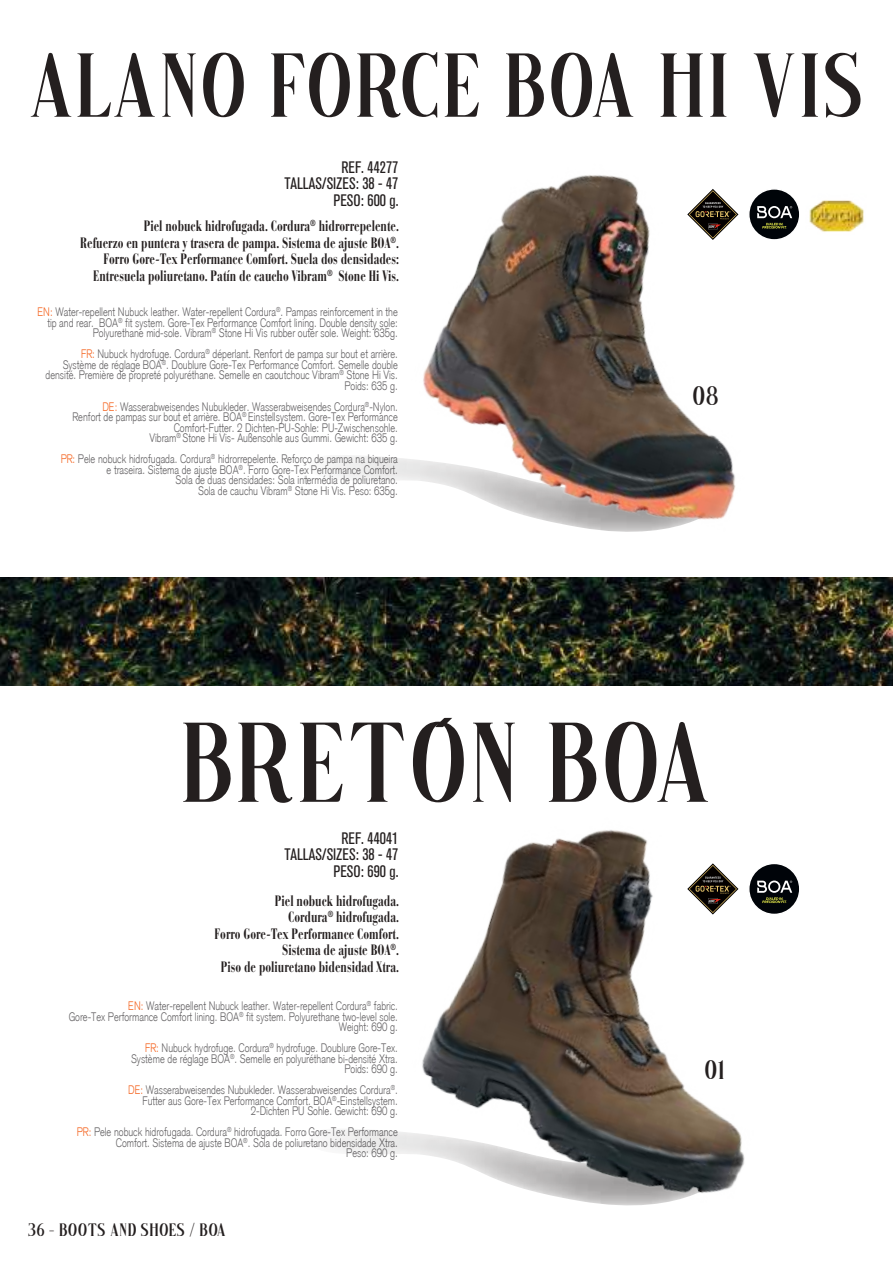
<style>
.page{position:relative;width:893px;height:1263px;background:#fff}
.page>*{position:absolute;margin:0;border:0;box-sizing:border-box;transform-origin:0 0}
.t1{font:82.5px "Arastin Std FREEDEMO";letter-spacing:.04em;color:#241f1f}
.t2{font:66px "Arastin Std FREEDEMO";letter-spacing:.05em;color:#241f1f}
.t3{font:19.5px "Arastin Std FREEDEMO";color:#241f1f}
.t4{font:condensed 16.5px/16.5px "Akzidenz Grotesk BQ";color:#241f1f;text-align:right}
.t5{font:700 condensed 15px/16.5px "Bauer Bodoni Std";color:#241f1f;text-align:right;scale:.8 1}
.t6{font:13.2px "Arastin Std FREEDEMO";letter-spacing:.05em;color:#241f1f}
.t7{font:300 12px/10.5px "Akzidenz Grotesk";color:#656365;text-align:right;scale:.8 1}
.s1{color:#f56521}
</style>
<div class="page">
<img style="left:0;top:578px;width:893px;height:107px">
<svg style="left:435px;top:718px;width:17px;height:9px"></svg>
<svg style="left:330px;top:456px;width:56px;height:24px"></svg>
<div style="left:330px;top:1129px;width:61px;height:25px;background:#f1f0f0"></div>
<img style="left:391px;top:830px;width:371px;height:376px">
<img style="left:386px;top:175px;width:353px;height:357px">
<svg style="left:687px;top:189px;width:51px;height:51px"></svg>
<img style="left:809px;top:200px;width:55px;height:32px">
<div style="left:749px;top:189px;width:51px;height:51px;background:#000409;border-radius:50%"></div>
<svg style="left:757px;top:206px;width:35px;height:23px"></svg>
<div style="left:748px;top:188px;width:52px;height:53px;border:2px solid #fff;border-radius:50%"></div>
<svg style="left:687px;top:863px;width:51px;height:51px"></svg>
<div style="left:749px;top:863px;width:51px;height:51px;background:#000409;border-radius:50%"></div>
<svg style="left:757px;top:880px;width:35px;height:23px"></svg>
<div style="left:748px;top:863px;width:52px;height:52px;border:2px solid #fff;border-radius:50%"></div>
<h2 class="t2" style="left:29px;top:35px;width:835px">ALANO FORCE BOA HI VIS</h2>
<h3 class="t4" style="left:284px;top:159px;width:116px">REF. 44277<br>TALLAS/SIZES: 38 - 47<br>PESO: 600 g.</h3>
<p class="t5" style="left:80px;top:218px;width:400px">Piel nobuck hidrofugada. Cordura<sup>®</sup> hidrorrepelente.<br>Refuerzo en puntera y trasera de pampa. Sistema de ajuste BOA<sup>®</sup>.<br>Forro Gore-Tex Performance Comfort. Suela dos densidades:<br>Entresuela poliuretano. Patín de caucho Vibram<sup>®</sup> Stone Hi Vis.</p>
<p class="t7" style="left:38px;top:307px;width:452px"><span class="s1">EN:</span> Water-repellent Nubuck leather. Water-repellent Cordura<sup>®</sup>. Pampas reinforcement in the tip and rear. BOA<sup>®</sup> fit system. Gore-Tex Performance Comfort lining. Double density sole:<br>Polyurethane mid-sole. Vibram<sup>®</sup> Stone Hi Vis rubber outer sole. Weight: 635g.</p>
<p class="t7" style="left:46px;top:349px;width:442px"><span class="s1">FR:</span> Nubuck hydrofuge. Cordura<sup>®</sup> déperlant. Renfort de pampa sur bout et arrière.<br>Système de réglage BOA<sup>®</sup>. Doublure Gore-Tex Performance Comfort. Semelle double densité. Première de propreté polyuréthane. Semelle en caoutchouc Vibram<sup>®</sup> Stone Hi Vis.<br>Poids: 635 g.</p>
<p class="t7" style="left:72px;top:401px;width:408px"><span class="s1">DE:</span> Wasserabweisendes Nubukleder. Wasserabweisendes Cordura<sup>®</sup>-Nylon.<br>Renfort de pampas sur bout et arrière. BOA<sup>®</sup> Einstellsystem. Gore-Tex Performance Comfort-Futter. 2 Dichten-PU-Sohle: PU-Zwischensohle.<br>Vibram<sup>®</sup> Stone Hi Vis- Außensohle aus Gummi. Gewicht: 635 g.</p>
<p class="t7" style="left:61px;top:454px;width:423px"><span class="s1">PR:</span> Pele nobuck hidrofugada. Cordura<sup>®</sup> hidrorrepelente. Reforço de pampa na biqueira e traseira. Sistema de ajuste BOA<sup>®</sup>. Forro Gore-Tex Performance Comfort.<br>Sola de duas densidades: Sola intermédia de poliuretano.<br>Sola de cauchu Vibram<sup>®</sup> Stone Hi Vis. Peso: 635g.</p>
<h3 class="t3" style="left:693px;top:381px;width:27px">08</h3>
<h1 class="t1" style="left:181px;top:700px;width:531px">BRETON BOA</h1>
<h3 class="t4" style="left:284px;top:830px;width:116px">REF. 44041<br>TALLAS/SIZES: 38 - 47<br>PESO: 690 g.</h3>
<p class="t5" style="left:214px;top:892px;width:232px">Piel nobuck hidrofugada.<br>Cordura<sup>®</sup> hidrofugada.<br>Forro Gore-Tex Performance Comfort.<br>Sistema de ajuste BOA<sup>®</sup>.<br>Piso de poliuretano bidensidad Xtra.</p>
<p class="t7" style="left:69px;top:1001px;width:413px"><span class="s1">EN:</span> Water-repellent Nubuck leather. Water-repellent Cordura<sup>®</sup> fabric.<br>Gore-Tex Performance Comfort lining. BOA<sup>®</sup> fit system. Polyurethane two-level sole.<br>Weight: 690 g.</p>
<p class="t7" style="left:131px;top:1043px;width:335px"><span class="s1">FR:</span> Nubuck hydrofuge. Cordura<sup>®</sup> hydrofuge. Doublure Gore-Tex.<br>Système de réglage BOA<sup>®</sup>. Semelle en polyuréthane bi-densité Xtra.<br>Poids: 690 g.</p>
<p class="t7" style="left:128px;top:1085px;width:339px"><span class="s1">DE:</span> Wasserabweisendes Nubukleder. Wasserabweisendes Cordura<sup>®</sup>.<br>Futter aus Gore-Tex Performance Comfort. BOA<sup>®</sup>-Einstellsystem.<br>2-Dichten PU Sohle. Gewicht: 690 g.</p>
<p class="t7" style="left:77px;top:1127px;width:403px"><span class="s1">PR:</span> Pele nobuck hidrofugada. Cordura<sup>®</sup> hidrofugada. Forro Gore-Tex Performance<br>Comfort. Sistema de ajuste BOA<sup>®</sup>. Sola de poliuretano bidensidade Xtra.<br>Peso: 690 g.</p>
<p class="t6" style="left:28px;top:1220px;width:199px">36 - BOOTS AND SHOES / BOA</p>
<h3 class="t3" style="left:705px;top:1055px;width:21px">01</h3>
</div>
